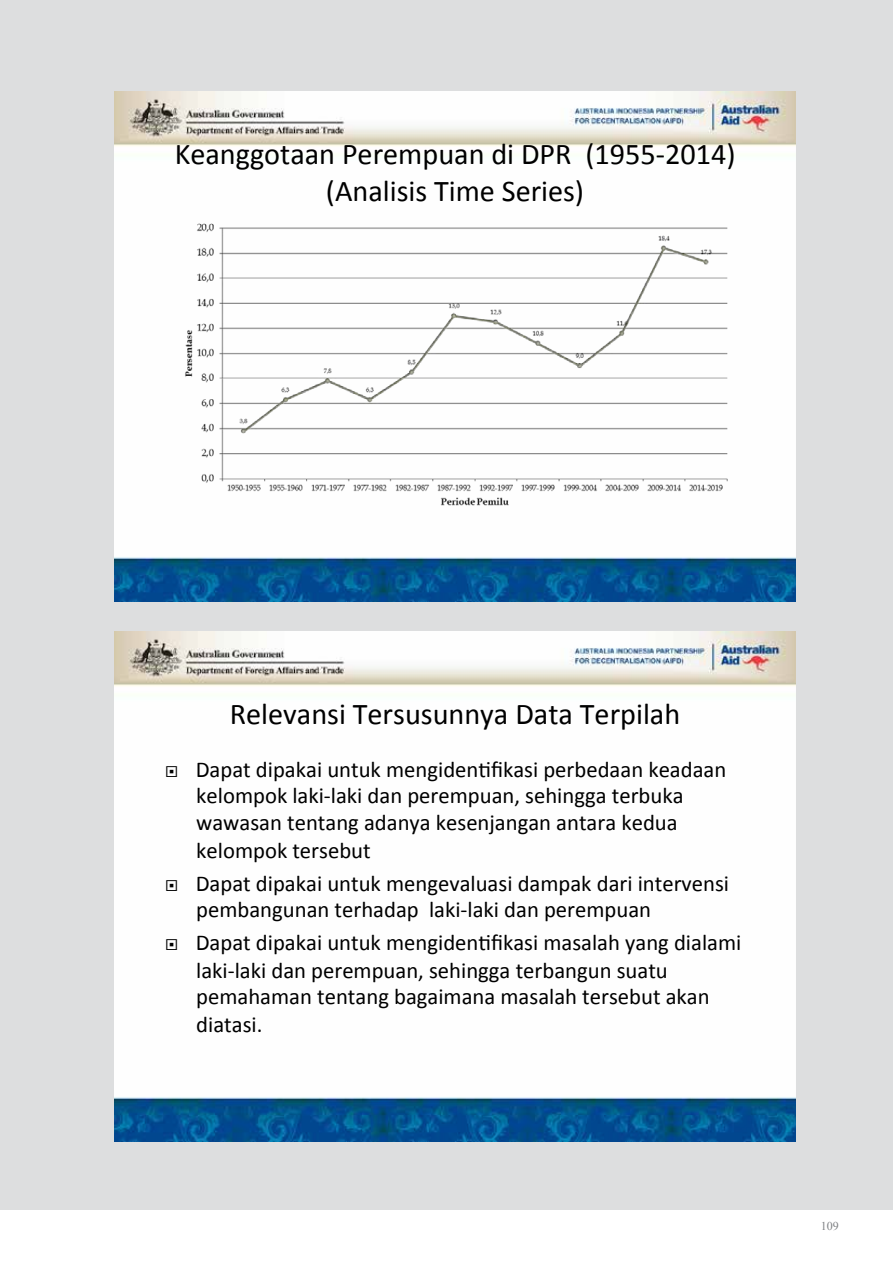
<style>
.page{position:relative;width:893px;height:1263px;background:#fff}
.page>*{position:absolute;margin:0;border:0;box-sizing:border-box;transform-origin:0 0}
.t1{font:30.3px/36.9px "Calibri";color:#000;text-align:center}
.t2{font:22.65px/27.2px "Calibri";color:#000}
.t3{font:12px "Times New Roman";color:#808285}
</style>
<div class="page">
<div style="left:0;top:0;width:893px;height:1210px;background:#dddedf"></div>
<img style="left:115px;top:92px;width:680px;height:510px">
<img style="left:146px;top:201px;width:620px;height:354px">
<img style="left:115px;top:631px;width:680px;height:511px">
<h1 class="t1" style="left:175px;top:135px;width:562px">Keanggotaan Perempuan di DPR (1955--‐2014) (Analisis Time Series)</h1>
<h1 class="t1" style="left:230px;top:696px;width:452px">Relevansi Tersusunnya Data Terpilah</h1>
<p class="t2" style="left:196px;top:756px;width:532px;text-indent:-31px">◻◻ Dapat dipakai untuk mengiden;fikasi perbedaan keadaan kelompok laki--‐laki dan perempuan, sehingga terbuka wawasan tentang adanya kesenjangan antara kedua kelompok tersebut</p>
<p class="t2" style="left:196px;top:870px;width:534px;line-height:26.7px;text-indent:-31px">◻◻ Dapat dipakai untuk mengevaluasi dampak dari intervensi pembangunan terhadap laki--‐laki dan perempuan</p>
<p class="t2" style="left:196px;top:929px;width:547px;text-indent:-31px">◻◻ Dapat dipakai untuk mengiden;fikasi masalah yang dialami laki--‐laki dan perempuan, sehingga terbangun suatu pemahaman tentang bagaimana masalah tersebut akan diatasi.</p>
<p class="t3" style="left:821px;top:1218px;width:19px">109</p>
</div>
